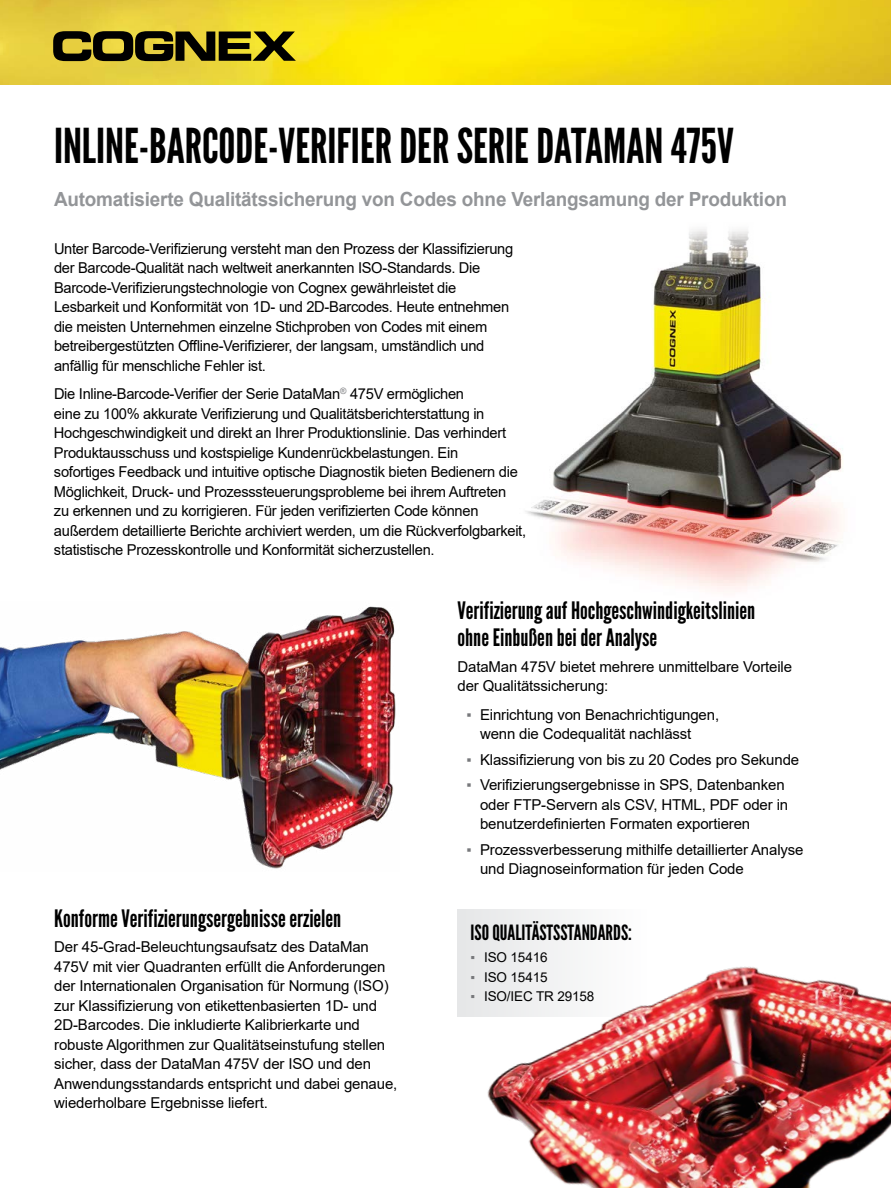
<style>
.page{position:relative;width:891px;height:1188px;background:#fff}
.page>*{position:absolute;margin:0;border:0;box-sizing:border-box;transform-origin:0 0}
.t1{font:48px "League Gothic";color:#000}
.t2{font:24px/27px "League Gothic";color:#000}
.t3{font:21px "League Gothic";color:#000}
.t4{font:700 19.5px "Arial";letter-spacing:-.01em;color:#939598}
.t5{font:15px/19.5px "Arial";letter-spacing:-.02em;color:#000}
.t6{font:13.5px "Arial";letter-spacing:-.01em;color:#000}
.s1{color:#77787b}
</style>
<div class="page">
<img style="left:0;top:0;width:891px;height:84px">
<svg style="left:53px;top:31px;width:243px;height:30px;background:#5a5215"></svg>
<img style="left:525px;top:229px;width:318px;height:361px">
<img style="left:457px;top:909px;width:434px;height:279px">
<div style="left:458px;top:909px;width:189px;height:108px;background:#f2f2f3"></div>
<img style="left:0;top:606px;width:396px;height:263px">
<h1 class="t1" style="left:54px;top:117px;width:681px">INLINE-BARCODE-VERIFIER DER SERIE DATAMAN 475V</h1>
<h3 class="t4" style="left:54px;top:186px;width:734px">Automatisierte Qualitätssicherung von Codes ohne Verlangsamung der Produktion</h3>
<p class="t5" style="left:54px;top:239px;width:461px">Unter Barcode-Verifizierung versteht man den Prozess der Klassifizierung der Barcode-Qualität nach weltweit anerkannten ISO-Standards. Die Barcode-Verifizierungstechnologie von Cognex gewährleistet die Lesbarkeit und Konformität von 1D- und 2D-Barcodes. Heute entnehmen die meisten Unternehmen einzelne Stichproben von Codes mit einem betreibergestützten Offline-Verifizierer, der langsam, umständlich und anfällig für menschliche Fehler ist.</p>
<p class="t5" style="left:54px;top:384px;width:474px">Die Inline-Barcode-Verifier der Serie DataMan<sup>®</sup> 475V ermöglichen<br>eine zu 100% akkurate Verifizierung und Qualitätsberichterstattung in Hochgeschwindigkeit und direkt an Ihrer Produktionslinie. Das verhindert Produktausschuss und kostspielige Kundenrückbelastungen. Ein<br>sofortiges Feedback und intuitive optische Diagnostik bieten Bedienern die Möglichkeit, Druck- und Prozesssteuerungsprobleme bei ihrem Auftreten<br>zu erkennen und zu korrigieren. Für jeden verifizierten Code können außerdem detaillierte Berichte archiviert werden, um die Rückverfolgbarkeit, statistische Prozesskontrolle und Konformität sicherzustellen.</p>
<h2 class="t2" style="left:54px;top:905px;width:289px">Konforme Verifizierungsergebnisse erzielen</h2>
<p class="t5" style="left:54px;top:937px;width:345px">Der 45-Grad-Beleuchtungsaufsatz des DataMan 475V mit vier Quadranten erfüllt die Anforderungen der Internationalen Organisation für Normung (ISO) zur Klassifizierung von etikettenbasierten 1D- und 2D-Barcodes. Die inkludierte Kalibrierkarte und robuste Algorithmen zur Qualitätseinstufung stellen sicher, dass der DataMan 475V der ISO und den Anwendungsstandards entspricht und dabei genaue, wiederholbare Ergebnisse liefert.</p>
<h2 class="t2" style="left:458px;top:597px;width:299px">Verifizierung auf Hochgeschwindigkeitslinien ohne Einbußen bei der Analyse</h2>
<p class="t5" style="left:458px;top:657px;width:336px">DataMan 475V bietet mehrere unmittelbare Vorteile der Qualitätssicherung:</p>
<p class="t5" style="left:480px;top:705px;width:241px;text-indent:-14px"><span class="s1">▪</span> Einrichtung von Benachrichtigungen, wenn die Codequalität nachlässt</p>
<p class="t5" style="left:466px;top:750px;width:334px"><span class="s1">▪</span> Klassifizierung von bis zu 20 Codes pro Sekunde</p>
<p class="t5" style="left:480px;top:775px;width:310px;text-indent:-14px"><span class="s1">▪</span> Verifizierungsergebnisse in SPS, Datenbanken oder FTP-Servern als CSV, HTML, PDF oder in benutzerdefinierten Formaten exportieren</p>
<p class="t5" style="left:480px;top:840px;width:325px;text-indent:-14px"><span class="s1">▪</span> Prozessverbesserung mithilfe detaillierter Analyse und Diagnoseinformation für jeden Code</p>
<h3 class="t3" style="left:471px;top:920px;width:163px">ISO QUALITÄSTSSTANDARDS:</h3>
<p class="t6" style="left:471px;top:948px;width:78px"><span class="s1">▪</span> ISO 15416</p>
<p class="t6" style="left:471px;top:968px;width:78px"><span class="s1">▪</span> ISO 15415</p>
<p class="t6" style="left:471px;top:987px;width:125px"><span class="s1">▪</span> ISO/IEC TR 29158</p>
</div>
